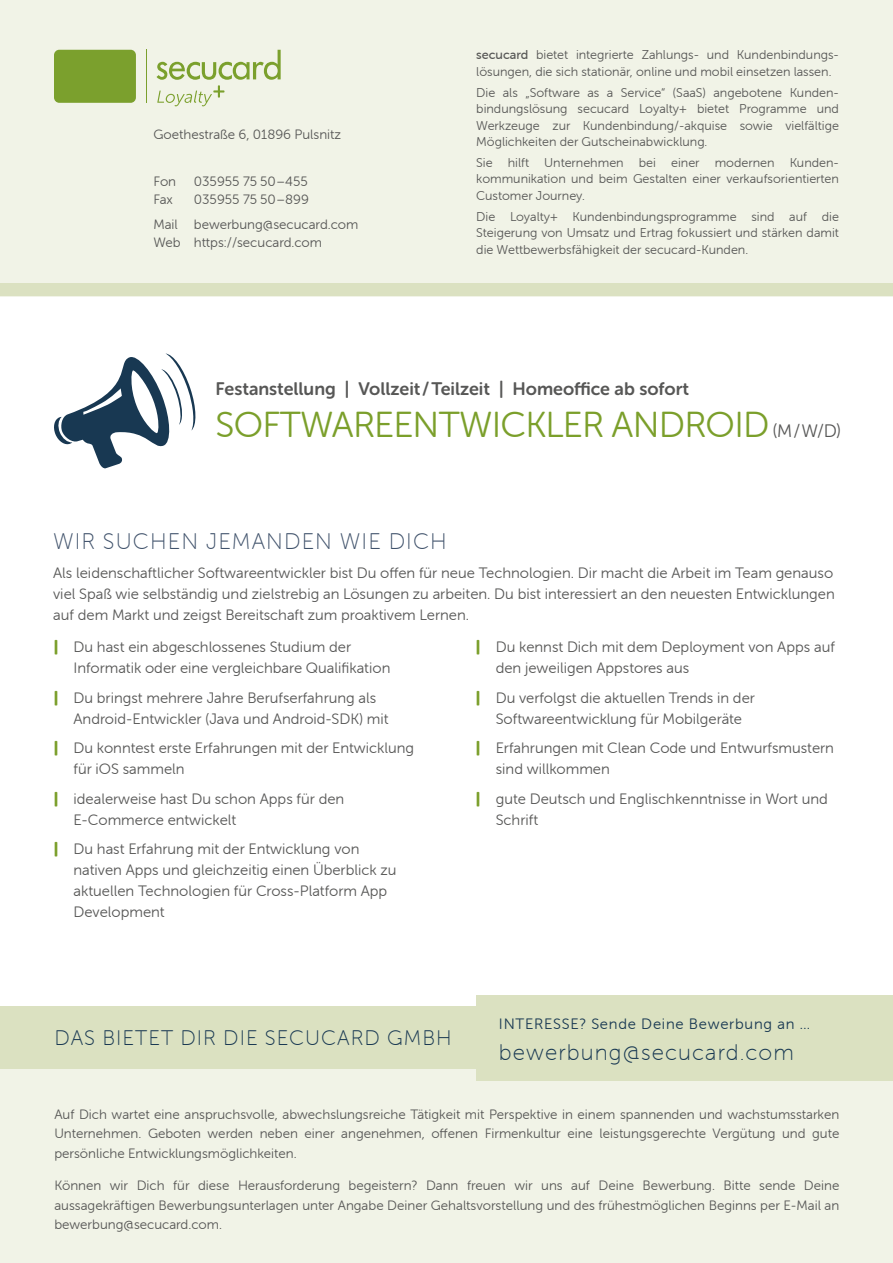
<style>
.page{position:relative;width:893px;height:1263px;background:#fff}
.page>*{position:absolute;margin:0;border:0;box-sizing:border-box;transform-origin:0 0}
.t1{font:36px "Museo Sans Rounded 300";letter-spacing:-.02em;color:#7b9f2b}
.t2{font:22.5px "Museo Sans Rounded 100";letter-spacing:.05em;color:#40526b}
.t3{font:22.5px "Museo Sans Rounded 100";letter-spacing:.05em;color:#183852}
.t4{font:21px "Museo Sans Rounded 100";letter-spacing:.05em;color:#183852}
.t5{font:18px "Museo Sans Rounded 700";color:#575756}
.t6{font:15px/21px "Museo Sans Rounded 300";color:#575756}
.t7{font:15px "Museo Sans Rounded 300";letter-spacing:.05em;color:#183852}
.t8{font:13.5px/19.5px "Museo Sans Rounded 300";color:#575756;text-align:justify}
.t9{font:12.75px/16.5px "Museo Sans Rounded 300";color:#575756}
.s1{font-family:"Museo Sans Rounded 500"}
.s2{font-size:18px;color:#575756}
.s3{font-family:"Museo Sans Rounded";color:#7b9f2b}
</style>
<div class="page">
<div style="left:0;top:1006px;width:893px;height:257px;background:#f1f3e7"></div>
<div style="left:0;top:1006px;width:893px;height:63px;background:#dbe1c1"></div>
<div style="left:0;top:0;width:893px;height:296px;background:#f1f3e7"></div>
<div style="left:54px;top:50px;width:82px;height:53px;background:#7ba02d;border-radius:5px"></div>
<hr style="left:146px;top:50px;width:1px;height:53px;background:#7ba02d">
<svg style="left:157px;top:50px;width:124px;height:56px"></svg>
<div style="left:0;top:283px;width:893px;height:13px;background:#dbe1c1"></div>
<div style="left:476px;top:995px;width:417px;height:85px;background:#dbe1c1"></div>
<svg style="left:54px;top:354px;width:142px;height:115px"></svg>
<p class="t8" style="left:153px;top:125px;width:189px">Goethestraße 6, 01896 Pulsnitz</p>
<p class="t8" style="left:153px;top:172px;width:24px">Fon</p>
<p class="t8" style="left:194px;top:172px;width:116px">035955 75 50 – 455</p>
<p class="t8" style="left:153px;top:190px;width:21px">Fax</p>
<p class="t8" style="left:153px;top:188px;width:207px;line-height:24.5px;text-indent:40px">035955 75 50 – 899<br>Mail bewerbung@secucard.com</p>
<p class="t8" style="left:153px;top:232px;width:170px">Web https://secucard.com</p>
<p class="t9" style="left:476px;top:47px;width:362px"><span class="s1">secucard</span> bietet integrierte Zahlungs- und Kundenbindungs&shy;lösungen, die sich stationär, online und mobil einsetzen lassen.</p>
<p class="t9" style="left:476px;top:84px;width:364px">Die als „Software as a Service“ (SaaS) angebotene Kunden&shy;bindungslösung secucard Loyalty+ bietet Programme und Werkzeuge zur Kundenbindung/-akquise sowie vielfältige Möglichkeiten der Gutscheinabwicklung.</p>
<p class="t9" style="left:476px;top:154px;width:364px">Sie hilft Unternehmen bei einer modernen Kunden&shy;kommunikation und beim Gestalten einer verkaufsorientierten<br>Customer Journey.</p>
<p class="t9" style="left:476px;top:208px;width:364px;text-align:justify">Die Loyalty+ Kundenbindungsprogramme sind auf die Steigerung von Umsatz und Ertrag fokussiert und stärken damit die Wettbewerbsfähigkeit der secucard-Kunden.</p>
<p class="t5" style="left:216px;top:378px;width:475px">Festanstellung | Vollzeit/Teilzeit | Homeoffice ab sofort</p>
<h1 class="t1" style="left:216px;top:405px;width:627px">SOFTWAREENTWICKLER ANDROID <span class="s2">(M/W/D)</span></h1>
<h2 class="t2" style="left:53px;top:529px;width:395px">WIR SUCHEN JEMANDEN WIE DICH</h2>
<p class="t6" style="left:53px;top:563px;width:783px;text-align:justify">Als leidenschaftlicher Softwareentwickler bist Du offen für neue Technologien. Dir macht die Arbeit im Team genauso viel Spaß wie selbständig und zielstrebig an Lösungen zu arbeiten. Du bist interessiert an den neuesten Entwicklungen auf dem Markt und zeigst Bereitschaft zum proaktivem Lernen.</p>
<p class="t6" style="left:74px;top:637px;width:318px;text-indent:-20px"><span class="s3">|</span> Du hast ein abgeschlossenes Studium der<br>Informatik oder eine vergleichbare Qualifikation</p>
<p class="t6" style="left:74px;top:687px;width:317px;text-indent:-20px"><span class="s3">|</span> Du bringst mehrere Jahre Berufserfahrung als<br>Android-Entwickler (Java und Android-SDK) mit</p>
<p class="t6" style="left:74px;top:738px;width:342px;text-indent:-20px"><span class="s3">|</span> Du konntest erste Erfahrungen mit der Entwicklung für iOS sammeln</p>
<p class="t6" style="left:74px;top:788px;width:272px;text-indent:-20px"><span class="s3">|</span> idealerweise hast Du schon Apps für den<br>E-Commerce entwickelt</p>
<p class="t6" style="left:74px;top:839px;width:324px;text-indent:-20px"><span class="s3">|</span> Du hast Erfahrung mit der Entwicklung von nativen Apps und gleichzeitig einen Überblick zu aktuellen Technologien für Cross-Platform App Development</p>
<p class="t6" style="left:496px;top:637px;width:341px;text-indent:-20px"><span class="s3">|</span> Du kennst Dich mit dem Deployment von Apps auf den jeweiligen Appstores aus</p>
<p class="t6" style="left:476px;top:687px;width:280px;text-align:center"><span class="s3">|</span> Du verfolgst die aktuellen Trends in der<br>Softwareentwicklung für Mobilgeräte</p>
<p class="t6" style="left:496px;top:738px;width:340px;text-indent:-20px"><span class="s3">|</span> Erfahrungen mit Clean Code und Entwurfsmustern sind willkommen</p>
<p class="t6" style="left:496px;top:788px;width:334px;text-indent:-20px"><span class="s3">|</span> gute Deutsch und Englischkenntnisse in Wort und<br>Schrift</p>
<h3 class="t4" style="left:54px;top:1026px;width:399px">DAS BIETET DIR DIE SECUCARD GMBH</h3>
<p class="t7" style="left:499px;top:1015px;width:313px">INTERESSE? Sende Deine Bewerbung an …</p>
<h2 class="t3" style="left:499px;top:1041px;width:296px">bewerbung@secucard.com</h2>
<p class="t8" style="left:54px;top:1105px;width:786px">Auf Dich wartet eine anspruchsvolle, abwechslungsreiche Tätigkeit mit Perspektive in einem spannenden und wachstumsstarken Unternehmen. Geboten werden neben einer angenehmen, offenen Firmenkultur eine leistungsgerechte Vergütung und gute persönliche Entwicklungsmöglichkeiten.</p>
<p class="t8" style="left:54px;top:1176px;width:786px">Können wir Dich für diese Herausforderung begeistern? Dann freuen wir uns auf Deine Bewerbung. Bitte sende Deine aussagekräftigen Bewerbungsunterlagen unter Angabe Deiner Gehaltsvorstellung und des frühestmöglichen Beginns per E-Mail an bewerbung@secucard.com.</p>
</div>
